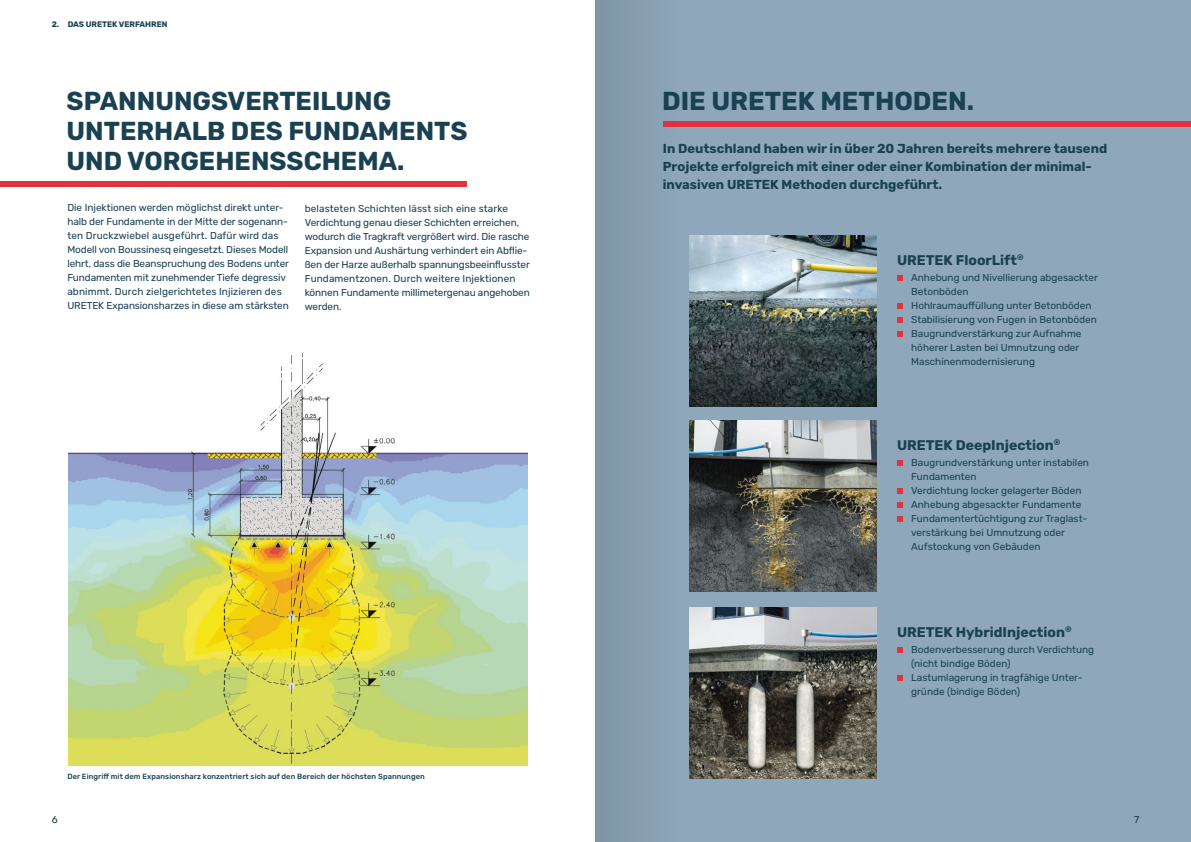
<style>
.page{position:relative;width:1191px;height:842px;background:#fff}
.page>*{position:absolute;margin:0;border:0;box-sizing:border-box;transform-origin:0 0}
.t1{font:700 26px/30px "Rubik";color:#1a4152}
.t2{font:700 14px "Rubik";color:#1a4152}
.t3{font:700 13px/18px "Rubik";color:#1a4152}
.t4{font:10px/14px "Rubik";color:#1a4152}
.t5{font:700 8px "Rubik";letter-spacing:-.005em;color:#1a4152}
.t6{font:500 7.5px "Rubik";letter-spacing:.01em;color:#1a4152}
</style>
<div class="page">
<div style="left:595px;top:0;width:596px;height:842px;background:#8ea7ba"></div>
<svg style="left:897px;top:275px;width:5px;height:6px"></svg>
<svg style="left:897px;top:303px;width:5px;height:6px"></svg>
<svg style="left:897px;top:317px;width:5px;height:6px"></svg>
<svg style="left:897px;top:331px;width:5px;height:6px"></svg>
<svg style="left:897px;top:461px;width:5px;height:5px"></svg>
<svg style="left:897px;top:489px;width:5px;height:5px"></svg>
<svg style="left:897px;top:503px;width:5px;height:5px"></svg>
<svg style="left:897px;top:517px;width:5px;height:5px"></svg>
<svg style="left:897px;top:647px;width:5px;height:6px"></svg>
<svg style="left:897px;top:675px;width:5px;height:6px"></svg>
<img style="left:689px;top:421px;width:187px;height:171px">
<img style="left:689px;top:608px;width:187px;height:171px">
<div style="left:663px;top:121px;width:528px;height:6px;background:#e1323f"></div>
<img style="left:68px;top:352px;width:459px;height:414px">
<div style="left:0;top:181px;width:466px;height:6px;background:#e1323f"></div>
<img style="left:689px;top:235px;width:187px;height:171px">
<div style="left:595px;top:0;width:85px;height:842px;background:#859daf"></div>
<p class="t5" style="left:52px;top:20px;width:117px">2. DAS URETEK VERFAHREN</p>
<h1 class="t1" style="left:67px;top:87px;width:402px">SPANNUNGSVERTEILUNG<br>UNTERHALB DES FUNDAMENTS<br>UND VORGEHENSSCHEMA.</h1>
<p class="t4" style="left:67px;top:201px;width:223px">Die Injektionen werden möglichst direkt unter&shy;halb der Fundamente in der Mitte der sogenann&shy;ten Druckzwiebel ausgeführt. Dafür wird das Modell von Boussinesq eingesetzt. Dieses Modell lehrt, dass die Beanspruchung des Bodens unter Fundamenten mit zunehmender Tiefe degressiv abnimmt. Durch zielgerichtetes Injizieren des URETEK Expansionsharzes in diese am stärksten</p>
<p class="t4" style="left:305px;top:201px;width:226px">belasteten Schichten lässt sich eine starke Verdichtung genau dieser Schichten erreichen, wodurch die Tragkraft vergrößert wird. Die rasche Expansion und Aushärtung verhindert ein Abflie&shy;ßen der Harze außerhalb spannungsbeeinflusster Fundamentzonen. Durch weitere Injektionen können Fundamente millimetergenau angehoben werden.</p>
<p class="t6" style="left:67px;top:772px;width:359px">Der Eingriff mit dem Expansionsharz konzentriert sich auf den Bereich der höchsten Spannungen</p>
<h1 class="t1" style="left:662px;top:86px;width:313px">DIE URETEK METHODEN.</h1>
<h3 class="t3" style="left:663px;top:140px;width:446px">In Deutschland haben wir in über 20 Jahren bereits mehrere tausend<br>Projekte erfolgreich mit einer oder einer Kombination der minimal&shy;invasiven URETEK Methoden durchgeführt.</h3>
<h2 class="t2" style="left:897px;top:252px;width:128px">URETEK FloorLift<sup>®</sup></h2>
<p class="t4" style="left:911px;top:270px;width:188px">Anhebung und Nivellierung abgesackter<br>Betonböden<br>Hohlraumauffüllung unter Betonböden<br>Stabilisierung von Fugen in Betonböden<br>Baugrundverstärkung zur Aufnahme höherer Lasten bei Umnutzung oder<br>Maschinenmodernisierung</p>
<h2 class="t2" style="left:897px;top:437px;width:165px">URETEK DeepInjection<sup>®</sup></h2>
<p class="t4" style="left:911px;top:456px;width:179px">Baugrundverstärkung unter instabilen<br>Fundamenten<br>Verdichtung locker gelagerter Böden<br>Anhebung abgesackter Fundamente<br>Fundamentertüchtigung zur Traglast&shy;verstärkung bei Umnutzung oder<br>Aufstockung von Gebäuden</p>
<h2 class="t2" style="left:897px;top:624px;width:176px">URETEK HybridInjection<sup>®</sup></h2>
<p class="t4" style="left:911px;top:643px;width:184px">Bodenverbesserung durch Verdichtung (nicht bindige Böden)<br>Lastumlagerung in tragfähige Unter&shy;gründe (bindige Böden)</p>
<p class="t4" style="left:52px;top:813px;width:8px">6</p>
<p class="t4" style="left:1134px;top:813px;width:7px">7</p>
</div>
